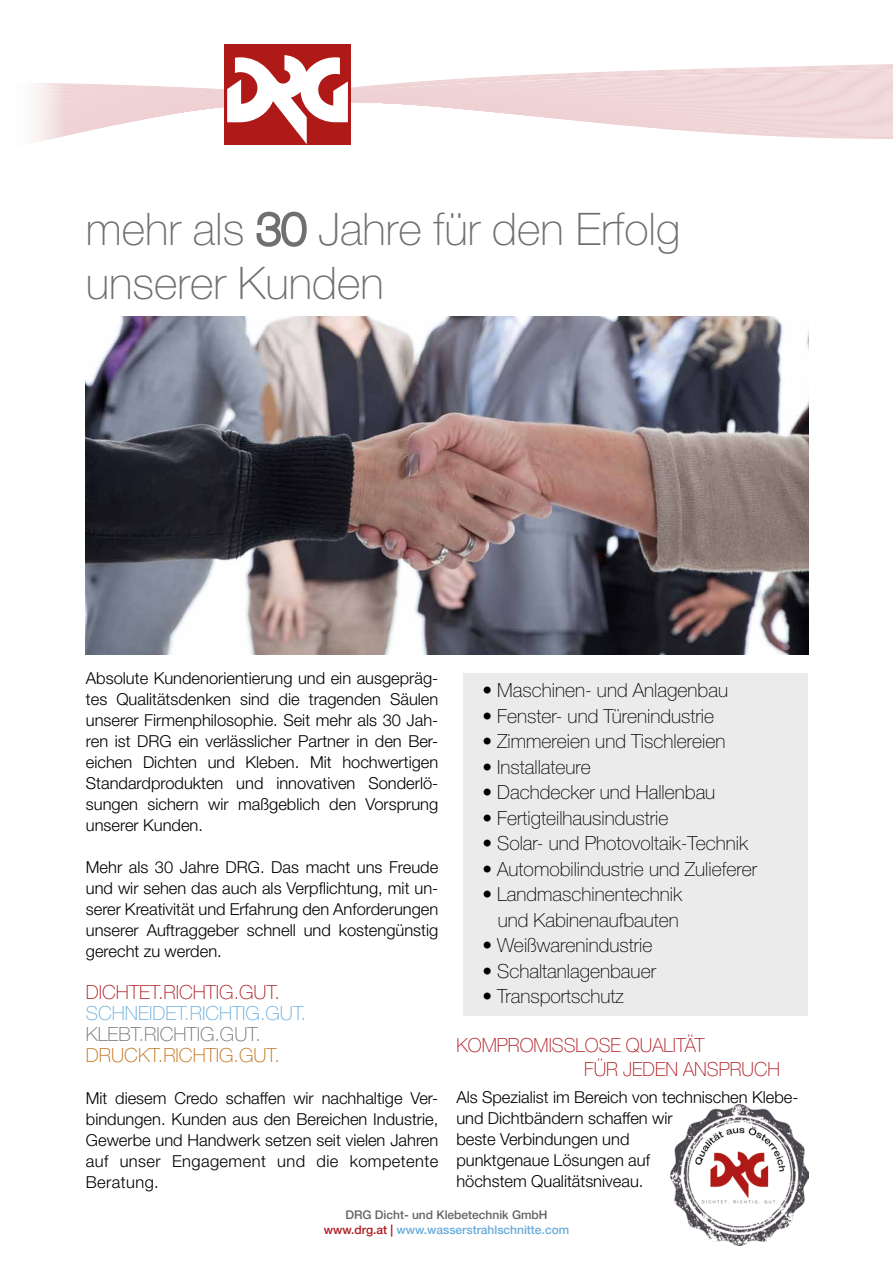
<style>
.page{position:relative;width:893px;height:1263px;background:#fff}
.page>*{position:absolute;margin:0;border:0;box-sizing:border-box;transform-origin:0 0}
.t1{font:100 45px/54px "Helvetica Neue LT Pro";color:#706f6f}
.t2{font:100 19.5px/25.5px "Helvetica Neue LT Pro";color:#000;text-align:right}
.t3{font:100 19.5px/24px "Helvetica Neue LT Pro";color:#ae191f;scale:.96 1}
.t4{font:100 19.5px "Helvetica Neue LT Pro";color:#6aacdb}
.t5{font:100 19.5px "Helvetica Neue LT Pro";color:#ae191f}
.t6{font:100 19.5px "Helvetica Neue LT Pro";color:#c26f14}
.t7{font:100 19.5px "Helvetica Neue LT Pro";color:#707173}
.t8{font:300 16.5px/21px "Helvetica Neue LT Pro";color:#000;text-align:justify}
.t9{font:500 12px/14.4px "Helvetica Neue LT Pro";color:#646363;text-align:center}
.s1{color:#707173}
.s2{color:#ae191f}
.s3{color:#6aacdb}
</style>
<div class="page">
<div style="left:224px;top:44px;width:127px;height:101px;background:#af1917"></div>
<svg style="left:106px;top:55px;width:787px;height:89px"></svg>
<img style="left:86px;top:316px;width:723px;height:339px">
<div style="left:463px;top:673px;width:345px;height:343px;background:#ecebec"></div>
<img style="left:671px;top:1105px;width:138px;height:140px">
<h1 class="t1" style="left:86px;top:202px;width:596px">mehr als <span class="s1">30</span> Jahre für den Erfolg unserer Kunden</h1>
<p class="t8" style="left:86px;top:667px;width:354px">Absolute Kundenorientierung und ein ausgepräg&shy;tes Qualitätsdenken sind die tragenden Säulen unserer Firmenphilosophie. Seit mehr als 30 Jah&shy;ren ist DRG ein verlässlicher Partner in den Ber&shy;eichen Dichten und Kleben. Mit hochwertigen Standardprodukten und innovativen Sonderlö&shy;sungen sichern wir maßgeblich den Vorsprung unserer Kunden.</p>
<p class="t8" style="left:86px;top:856px;width:354px">Mehr als 30 Jahre DRG. Das macht uns Freude und wir sehen das auch als Verpflichtung, mit un&shy;serer Kreativität und Erfahrung den Anforderungen unserer Auftraggeber schnell und kostengünstig gerecht zu werden.</p>
<p class="t5" style="left:86px;top:981px;width:196px">DICHTET.RICHTIG.GUT.</p>
<p class="t4" style="left:86px;top:1002px;width:222px">SCHNEIDET.RICHTIG.GUT.</p>
<p class="t7" style="left:86px;top:1023px;width:176px">KLEBT.RICHTIG.GUT.</p>
<p class="t6" style="left:86px;top:1044px;width:196px">DRUCKT.RICHTIG.GUT.</p>
<p class="t8" style="left:86px;top:1087px;width:354px">Mit diesem Credo schaffen wir nachhaltige Ver&shy;bindungen. Kunden aus den Bereichen Industrie, Gewerbe und Handwerk setzen seit vielen Jahren auf unser Engagement und die kompetente Beratung.</p>
<p class="t2" style="left:482px;top:677px;width:247px">• Maschinen- und Anlagenbau</p>
<p class="t2" style="left:482px;top:703px;width:233px">• Fenster- und Türenindustrie</p>
<p class="t2" style="left:482px;top:728px;width:244px">• Zimmereien und Tischlereien</p>
<p class="t2" style="left:482px;top:754px;width:110px">• Installateure</p>
<p class="t2" style="left:482px;top:779px;width:234px">• Dachdecker und Hallenbau</p>
<p class="t2" style="left:482px;top:805px;width:188px">• Fertigteilhausindustrie</p>
<p class="t2" style="left:482px;top:830px;width:267px">• Solar- und Photovoltaik-Technik</p>
<p class="t2" style="left:482px;top:856px;width:276px">• Automobilindustrie und Zulieferer</p>
<p class="t2" style="left:482px;top:881px;width:201px">• Landmaschinentechnik und Kabinenaufbauten</p>
<p class="t2" style="left:482px;top:932px;width:172px">• Weißwarenindustrie</p>
<p class="t2" style="left:482px;top:958px;width:175px">• Schaltanlagenbauer</p>
<p class="t2" style="left:482px;top:983px;width:143px">• Transportschutz</p>
<p class="t3" style="left:584px;top:1033px;width:205px;text-indent:-128px">KOMPROMISSLOSE QUALITÄT<br>FÜR JEDEN ANSPRUCH</p>
<p class="t8" style="left:456px;top:1086px;width:344px;text-align:left">Als Spezialist im Bereich von technischen Klebe&shy;und Dichtbändern schaffen wir<br>beste Verbindungen und<br>punktgenaue Lösungen auf<br>höchstem Qualitätsniveau.</p>
<p class="t9" style="left:324px;top:1207px;width:247px">DRG Dicht- und Klebetechnik GmbH <span class="s2">www.drg.at |</span> <span class="s3">www.wasserstrahlschnitte.com</span></p>
</div>
